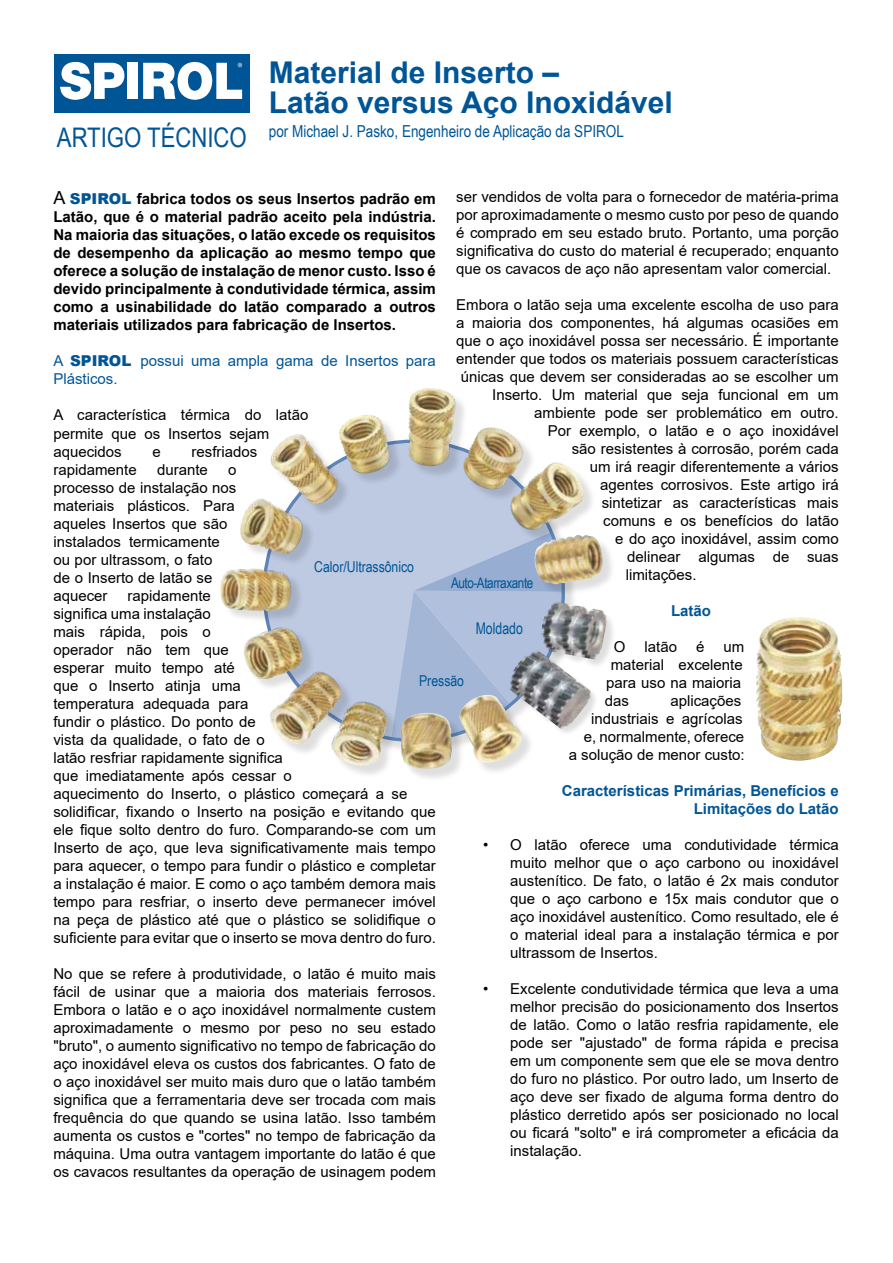
<style>
.page{position:relative;width:893px;height:1263px;background:#fff}
.page>*{position:absolute;margin:0;border:0;box-sizing:border-box;transform-origin:0 0}
.t1{font:700 30px/30.6px "Arial";color:#005596}
.t2{font:27px "Arial Narrow";color:#005596}
.t3{font:16.5px "Arial Narrow";color:#005596}
.t4{font:16.2px "Arial Narrow";color:#005596;scale:.93 1}
.t5{font:15px/18px "Arial";color:#000;text-align:justify}
.t6{font:700 15px/18px "Arial";color:#000;text-align:justify}
.t7{font:700 15px/18px "Arial";color:#005596;text-align:right}
.t8{font:15px/18px "Arial";color:#005596}
.t9{font:15px "Arial Narrow";letter-spacing:-.005em;color:#005596}
.t10{font:14.7px "Arial Narrow";letter-spacing:-.03em;color:#005596}
.s1{font-weight:400;font-size:18px}
.s2{font-weight:900;color:#005596}
.s3{font-weight:900}
</style>
<div class="page">
<img style="left:756px;top:617px;width:87px;height:144px">
<div style="left:54px;top:54px;width:195px;height:58px;background:#005596"></div>
<div style="left:128px;top:63px;width:10px;height:36px;background:#fff"></div>
<svg style="left:60px;top:62px;width:65px;height:38px"></svg>
<svg style="left:143px;top:61px;width:99px;height:39px"></svg>
<svg style="left:264px;top:439px;width:310px;height:310px;background:#b8c5df"></svg>
<div style="left:402px;top:715px;width:63px;height:67px;background:#000;opacity:.13"></div>
<img style="left:401px;top:713px;width:52px;height:57px">
<div style="left:461px;top:697px;width:74px;height:79px;background:#000;opacity:.13"></div>
<img style="left:458px;top:695px;width:66px;height:72px">
<div style="left:537px;top:537px;width:79px;height:60px;background:#000;opacity:.13"></div>
<img style="left:533px;top:537px;width:71px;height:50px">
<div style="left:511px;top:653px;width:88px;height:84px;background:#000;opacity:.13"></div>
<img style="left:502px;top:646px;width:92px;height:86px">
<div style="left:543px;top:604px;width:74px;height:66px;background:#000;opacity:.13"></div>
<img style="left:538px;top:600px;width:71px;height:60px">
<div style="left:513px;top:464px;width:83px;height:79px;background:#000;opacity:.13"></div>
<img style="left:508px;top:462px;width:76px;height:69px">
<div style="left:466px;top:429px;width:70px;height:73px;background:#000;opacity:.13"></div>
<img style="left:463px;top:427px;width:60px;height:63px">
<div style="left:410px;top:390px;width:59px;height:89px;background:#000;opacity:.13"></div>
<img style="left:408px;top:388px;width:48px;height:79px">
<div style="left:341px;top:417px;width:62px;height:69px;background:#000;opacity:.13"></div>
<img style="left:339px;top:415px;width:52px;height:60px">
<div style="left:273px;top:436px;width:78px;height:81px;background:#000;opacity:.13"></div>
<img style="left:269px;top:434px;width:70px;height:71px">
<div style="left:242px;top:500px;width:74px;height:67px;background:#000;opacity:.13"></div>
<img style="left:240px;top:498px;width:65px;height:56px">
<div style="left:222px;top:570px;width:82px;height:54px;background:#000;opacity:.13"></div>
<img style="left:220px;top:568px;width:71px;height:43px">
<div style="left:246px;top:629px;width:69px;height:63px;background:#000;opacity:.13"></div>
<img style="left:244px;top:626px;width:63px;height:55px">
<div style="left:272px;top:673px;width:82px;height:83px;background:#000;opacity:.13"></div>
<img style="left:268px;top:671px;width:76px;height:75px">
<div style="left:333px;top:703px;width:67px;height:76px;background:#000;opacity:.13"></div>
<img style="left:330px;top:701px;width:57px;height:68px">
<h2 class="t2" style="left:57px;top:118px;width:191px">ARTIGO TÉCNICO</h2>
<h1 class="t1" style="left:269px;top:57px;width:406px">Material de Inserto –<br>Latão versus Aço Inoxidável</h1>
<p class="t3" style="left:269px;top:119px;width:357px">por Michael J. Pasko, Engenheiro de Aplicação da SPIROL</p>
<p class="t5" style="left:456px;top:188px;width:384px">ser vendidos de volta para o fornecedor de matéria-prima por aproximadamente o mesmo custo por peso de quando é comprado em seu estado bruto. Portanto, uma porção significativa do custo do material é recuperado; enquanto que os cavacos de aço não apresentam valor comercial.</p>
<p class="t5" style="left:456px;top:296px;width:384px">Embora o latão seja uma excelente escolha de uso para</p>
<p class="t5" style="left:456px;top:314px;width:384px">a maioria dos componentes, há algumas ocasiões em</p>
<p class="t5" style="left:456px;top:332px;width:384px">que o aço inoxidável possa ser necessário. É importante</p>
<p class="t5" style="left:456px;top:350px;width:384px">entender que todos os materiais possuem características</p>
<p class="t5" style="left:461px;top:368px;width:379px">únicas que devem ser consideradas ao se escolher um</p>
<p class="t5" style="left:492px;top:386px;width:348px">Inserto. Um material que seja funcional em um</p>
<p class="t5" style="left:534px;top:404px;width:306px">ambiente pode ser problemático em outro.</p>
<p class="t5" style="left:548px;top:422px;width:292px">Por exemplo, o latão e o aço inoxidável</p>
<p class="t5" style="left:572px;top:440px;width:268px">são resistentes à corrosão, porém cada</p>
<p class="t5" style="left:590px;top:458px;width:250px">um irá reagir diferentemente a vários</p>
<p class="t5" style="left:600px;top:476px;width:240px">agentes corrosivos. Este artigo irá</p>
<p class="t5" style="left:602px;top:494px;width:238px">sintetizar as características mais</p>
<p class="t5" style="left:603px;top:512px;width:237px">comuns e os benefícios do latão</p>
<p class="t5" style="left:615px;top:530px;width:225px">e do aço inoxidável, assim como</p>
<p class="t5" style="left:627px;top:548px;width:213px">delinear algumas de suas</p>
<p class="t5" style="left:626px;top:566px;width:72px">limitações.</p>
<p class="t7" style="left:671px;top:602px;width:42px">Latão</p>
<p class="t5" style="left:614px;top:638px;width:13px">O</p>
<p class="t5" style="left:644px;top:638px;width:34px">latão</p>
<p class="t5" style="left:696px;top:638px;width:10px">é</p>
<p class="t5" style="left:723px;top:638px;width:22px">um</p>
<p class="t5" style="left:611px;top:656px;width:133px">material excelente</p>
<p class="t5" style="left:606px;top:674px;width:136px">para uso na maioria</p>
<p class="t5" style="left:605px;top:692px;width:26px">das</p>
<p class="t6" style="left:53px;top:190px;width:384px"><span class="s1">A</span> <span class="s2">SPIROL</span> fabrica todos os seus Insertos padrão em Latão, que é o material padrão aceito pela indústria.<br>Na maioria das situações, o latão excede os requisitos de desempenho da aplicação ao mesmo tempo que oferece a solução de instalação de menor custo. Isso é devido principalmente à condutividade térmica, assim como a usinabilidade do latão comparado a outros materiais utilizados para fabricação de Insertos.</p>
<p class="t8" style="left:53px;top:352px;width:384px">A <span class="s3">SPIROL</span> possui uma ampla gama de Insertos para<br>Plásticos.</p>
<p class="t5" style="left:53px;top:406px;width:256px;text-align:left">A característica térmica do latão permite que os Insertos sejam aquecidos</p>
<p class="t5" style="left:153px;top:442px;width:10px">e</p>
<p class="t5" style="left:192px;top:442px;width:67px">resfriados</p>
<p class="t5" style="left:53px;top:460px;width:85px">rapidamente</p>
<p class="t5" style="left:157px;top:460px;width:52px">durante</p>
<p class="t5" style="left:53px;top:460px;width:184px;text-align:left;text-indent:175px">o processo de instalação nos materiais plásticos. Para aqueles Insertos que são instalados termicamente ou por ultrassom, o fato<br>de o Inserto de latão se aquecer</p>
<p class="t9" style="left:314px;top:555px;width:101px">Calor/Ultrassônico</p>
<p class="t10" style="left:451px;top:572px;width:84px">Auto-Atarraxante</p>
<p class="t5" style="left:53px;top:586px;width:384px;text-align:left;text-indent:74px">rapidamente<br>significa uma instalação<br>mais rápida, pois o<br>operador não tem que<br>esperar muito tempo até<br>que o Inserto atinja uma<br>temperatura adequada para<br>fundir o plástico. Do ponto de<br>vista da qualidade, o fato de o<br>latão resfriar rapidamente significa<br>que imediatamente após cessar o<br>aquecimento do Inserto, o plástico começará a se solidificar, fixando o Inserto na posição e evitando que ele fique solto dentro do furo. Comparando-se com um Inserto de aço, que leva significativamente mais tempo para aquecer, o tempo para fundir o plástico e completar a instalação é maior. E como o aço também demora mais tempo para resfriar, o inserto deve permanecer imóvel na peça de plástico até que o plástico se solidifique o suficiente para evitar que o inserto se mova dentro do furo.</p>
<p class="t5" style="left:53px;top:964px;width:384px">No que se refere à produtividade, o latão é muito mais fácil de usinar que a maioria dos materiais ferrosos.<br>Embora o latão e o aço inoxidável normalmente custem aproximadamente o mesmo por peso no seu estado "bruto", o aumento significativo no tempo de fabricação do aço inoxidável eleva os custos dos fabricantes. O fato de o aço inoxidável ser muito mais duro que o latão também significa que a ferramentaria deve ser trocada com mais frequência do que quando se usina latão. Isso também aumenta os custos e "cortes" no tempo de fabricação da máquina. Uma outra vantagem importante do latão é que os cavacos resultantes da operação de usinagem podem</p>
<p class="t4" style="left:476px;top:616px;width:52px">Moldado</p>
<p class="t9" style="left:419px;top:669px;width:47px">Pressão</p>
<p class="t5" style="left:569px;top:692px;width:177px;text-align:right">aplicações<br>industriais e agrícolas<br>e, normalmente, oferece<br>a solução de menor custo:</p>
<p class="t7" style="left:562px;top:782px;width:278px">Características Primárias, Benefícios e<br>Limitações do Latão</p>
<p class="t5" style="left:510px;top:836px;width:330px;text-indent:-27px">• O latão oferece uma condutividade térmica muito melhor que o aço carbono ou inoxidável austenítico. De fato, o latão é 2x mais condutor que o aço carbono e 15x mais condutor que o aço inoxidável austenítico. Como resultado, ele é o material ideal para a instalação térmica e por ultrassom de Insertos.</p>
<p class="t5" style="left:510px;top:980px;width:330px;text-indent:-27px">• Excelente condutividade térmica que leva a uma melhor precisão do posicionamento dos Insertos de latão. Como o latão resfria rapidamente, ele pode ser "ajustado" de forma rápida e precisa em um componente sem que ele se mova dentro do furo no plástico. Por outro lado, um Inserto de aço deve ser fixado de alguma forma dentro do plástico derretido após ser posicionado no local ou ficará "solto" e irá comprometer a eficácia da instalação.</p>
</div>
